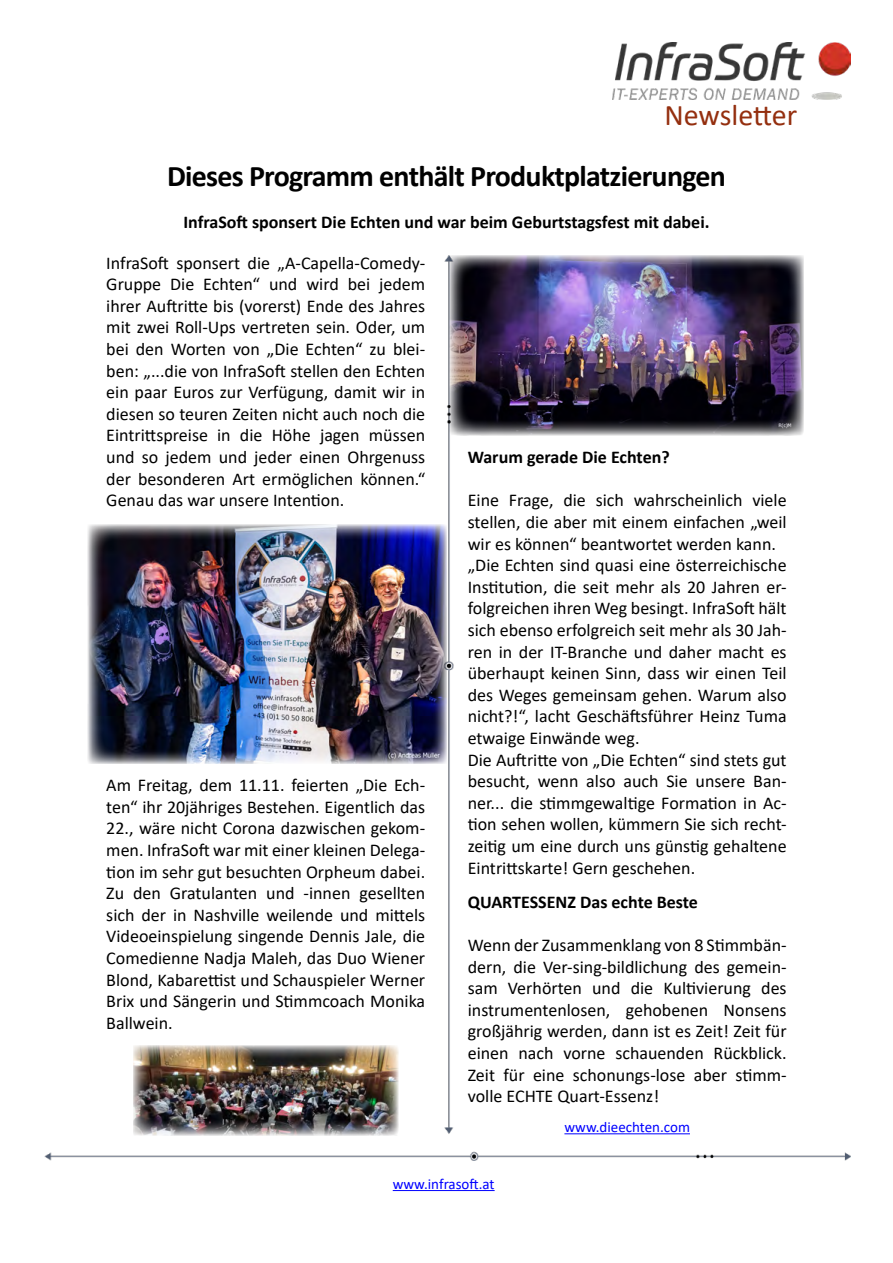
<style>
.page{position:relative;width:893px;height:1263px;background:#fff}
.page>*{position:absolute;margin:0;border:0;box-sizing:border-box;transform-origin:0 0}
.t1{font:700 30px "Calibri";letter-spacing:-.025em;color:#000}
.t2{font:30px "Calibri";color:#942f0f}
.t3{font:18px/21.6px "Calibri";color:#000;text-align:justify}
.t4{font:700 18px "Calibri";color:#000}
.t5{font:15px "Calibri";color:#00f}
</style>
<div class="page">
<img style="left:612px;top:43px;width:238px;height:56px">
<img style="left:44px;top:1151px;width:806px;height:10px">
<hr style="left:393px;top:1190px;width:102px;height:1px;background:#00f">
<img style="left:444px;top:255px;width:10px;height:879px">
<img style="left:449px;top:255px;width:354px;height:181px">
<hr style="left:564px;top:1133px;width:126px;height:1px;background:#00f">
<img style="left:88px;top:524px;width:359px;height:240px">
<img style="left:133px;top:1045px;width:265px;height:90px">
<h1 class="t2" style="left:664px;top:94px;width:134px">Newsletter</h1>
<h1 class="t1" style="left:167px;top:155px;width:560px">Dieses Programm enthält Produktplatzierungen</h1>
<p class="t4" style="left:183px;top:209px;width:528px">InfraSoft sponsert Die Echten und war beim Geburtstagsfest mit dabei.</p>
<p class="t3" style="left:106px;top:251px;width:320px">InfraSoft sponsert die „A-Capella-Comedy-Gruppe Die Echten“ und wird bei jedem ihrer Auftritte bis (vorerst) Ende des Jahres mit zwei Roll-Ups vertreten sein. Oder, um bei den Worten von „Die Echten“ zu blei&shy;ben: „...die von InfraSoft stellen den Echten ein paar Euros zur Verfügung, damit wir in diesen so teuren Zeiten nicht auch noch die Eintrittspreise in die Höhe jagen müssen und so jedem und jeder einen Ohrgenuss der besonderen Art ermöglichen können.“ Genau das war unsere Intention.</p>
<p class="t4" style="left:468px;top:444px;width:203px">Warum gerade Die Echten?</p>
<p class="t3" style="left:468px;top:489px;width:320px;text-align:left">Eine Frage, die sich wahrscheinlich viele stellen, die aber mit einem einfachen „weil wir es können“ beantwortet werden kann. „Die Echten sind quasi eine österreichische Institution, die seit mehr als 20 Jahren er&shy;folgreichen ihren Weg besingt. InfraSoft hält sich ebenso erfolgreich seit mehr als 30 Jah&shy;ren in der IT-Branche und daher macht es überhaupt keinen Sinn, dass wir einen Teil des Weges gemeinsam gehen. Warum also nicht?!“, lacht Geschäftsführer Heinz Tuma etwaige Einwände weg.<br>Die Auftritte von „Die Echten“ sind stets gut besucht, wenn also auch Sie unsere Ban&shy;ner... die stimmgewaltige Formation in Ac&shy;tion sehen wollen, kümmern Sie sich recht&shy;zeitig um eine durch uns günstig gehaltene Eintrittskarte! Gern geschehen.</p>
<p class="t3" style="left:106px;top:774px;width:320px">Am Freitag, dem 11.11. feierten „Die Ech&shy;ten“ ihr 20jähriges Bestehen. Eigentlich das 22., wäre nicht Corona dazwischen gekom&shy;men. InfraSoft war mit einer kleinen Delega&shy;tion im sehr gut besuchten Orpheum dabei.<br>Zu den Gratulanten und -innen gesellten sich der in Nashville weilende und mittels Videoeinspielung singende Dennis Jale, die Comedienne Nadja Maleh, das Duo Wiener Blond, Kabarettist und Schauspieler Werner Brix und Sängerin und Stimmcoach Monika Ballwein.</p>
<p class="t4" style="left:468px;top:889px;width:232px">QUARTESSENZ Das echte Beste</p>
<p class="t3" style="left:468px;top:934px;width:320px">Wenn der Zusammenklang von 8 Stimmbän&shy;dern, die Ver-sing-bildlichung des gemein&shy;sam Verhörten und die Kultivierung des instrumentenlosen, gehobenen Nonsens großjährig werden, dann ist es Zeit! Zeit für einen nach vorne schauenden Rückblick.<br>Zeit für eine schonungs-lose aber stimm&shy;volle ECHTE Quart-Essenz!</p>
<p class="t5" style="left:564px;top:1117px;width:127px">www.dieechten.com</p>
<p class="t5" style="left:393px;top:1173px;width:103px">www.infrasoft.at</p>
</div>
